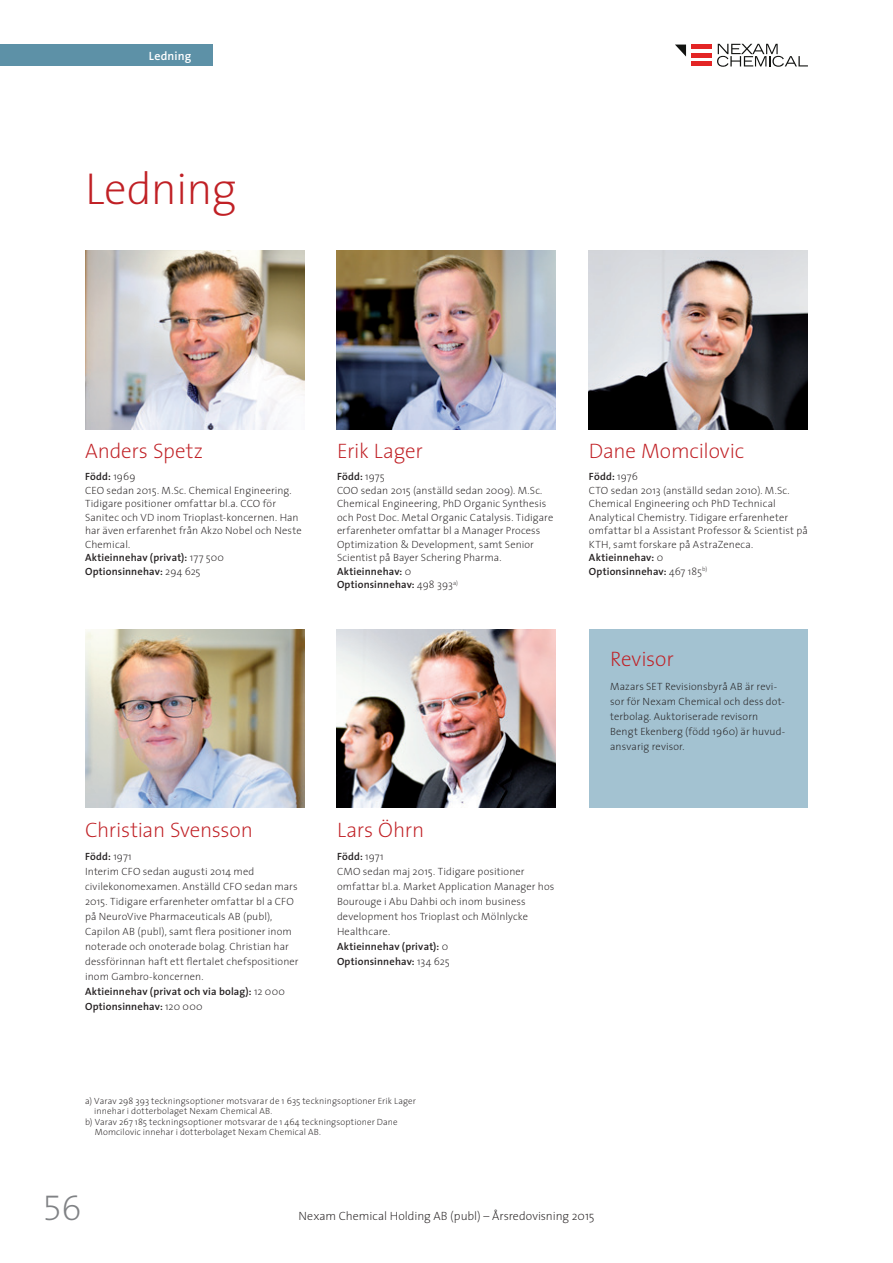
<style>
.page{position:relative;width:893px;height:1263px;background:#fff}
.page>*{position:absolute;margin:0;border:0;box-sizing:border-box;transform-origin:0 0}
.t1{font:200 45px "The Sans";letter-spacing:-.02em;color:#c02025}
.t2{font:36px "The Sans Extra Light Expert";color:#808285}
.t3{font:200 21px "The Sans";letter-spacing:-.01em;color:#c02025}
.t4{font:200 12px "The Sans";color:#231f20}
.t5{font:600 12px "The Sans B6";letter-spacing:.01em;color:#fff}
.t6{font:200 10.5px/13.5px "The Sans";letter-spacing:.01em;color:#231f20}
.t7{font:200 9px "The Sans";letter-spacing:.015em;color:#231f20}
.s1{font-weight:600}
</style>
<div class="page">
<div style="left:691px;top:44px;width:21px;height:5px;background:#e32525"></div>
<div style="left:691px;top:53px;width:21px;height:5px;background:#e32525"></div>
<hr style="left:691px;top:62px;width:21px;height:4px;background:#e32525">
<svg style="left:675px;top:45px;width:11px;height:12px"></svg>
<svg style="left:717px;top:44px;width:91px;height:23px"></svg>
<div style="left:0;top:45px;width:213px;height:21px;background:#5d91a7"></div>
<div style="left:589px;top:629px;width:219px;height:179px;background:#a3c2d1"></div>
<img style="left:85px;top:251px;width:219px;height:178px">
<img style="left:337px;top:251px;width:219px;height:178px">
<img style="left:589px;top:251px;width:219px;height:178px">
<img style="left:85px;top:629px;width:219px;height:179px">
<img style="left:337px;top:629px;width:219px;height:179px">
<p class="t5" style="left:149px;top:49px;width:44px">Ledning</p>
<h1 class="t1" style="left:85px;top:160px;width:153px">Ledning</h1>
<h3 class="t3" style="left:85px;top:437px;width:120px">Anders Spetz</h3>
<p class="t6" style="left:85px;top:470px;width:218px"><span class="s1">Född:</span> 1969<br>CEO sedan 2015. M.Sc. Chemical Engineering.<br>Tidigare positioner omfattar bl.a. CCO för<br>Sanitec och VD inom Trioplast-koncernen. Han har även erfarenhet från Akzo Nobel och Neste<br>Chemical.<br><span class="s1">Aktieinnehav (privat):</span> 177 500<br><span class="s1">Optionsinnehav:</span> 294 625</p>
<h3 class="t3" style="left:337px;top:437px;width:87px">Erik Lager</h3>
<p class="t6" style="left:337px;top:470px;width:218px"><span class="s1">Född:</span> 1975<br>COO sedan 2015 (anställd sedan 2009). M.Sc.<br>Chemical Engineering, PhD Organic Synthesis och Post Doc. Metal Organic Catalysis. Tidigare erfarenheter omfattar bl a Manager Process Optimization &amp; Development, samt Senior Scientist på Bayer Schering Pharma.<br><span class="s1">Aktieinnehav:</span> 0<br><span class="s1">Optionsinnehav:</span> 498 393<sup>a)</sup></p>
<h3 class="t3" style="left:85px;top:816px;width:169px">Christian Svensson</h3>
<p class="t6" style="left:85px;top:849px;width:215px;line-height:15px"><span class="s1">Född:</span> 1971<br>Interim CFO sedan augusti 2014 med civilekonomexamen. Anställd CFO sedan mars 2015. Tidigare erfarenheter omfattar bl a CFO på NeuroVive Pharmaceuticals AB (publ), Capilon AB (publ), samt flera positioner inom noterade och onoterade bolag. Christian har dessförinnan haft ett flertalet chefspositioner inom Gambro-koncernen.<br><span class="s1">Aktieinnehav (privat och via bolag):</span> 12 000<br><span class="s1">Optionsinnehav:</span> 120 000</p>
<h3 class="t3" style="left:337px;top:816px;width:89px">Lars Öhrn</h3>
<p class="t6" style="left:337px;top:849px;width:219px;line-height:15px"><span class="s1">Född:</span> 1971<br>CMO sedan maj 2015. Tidigare positioner omfattar bl.a. Market Application Manager hos<br>Bourouge i Abu Dahbi och inom business development hos Trioplast och Mölnlycke<br>Healthcare.<br><span class="s1">Aktieinnehav (privat):</span> 0<br><span class="s1">Optionsinnehav:</span> 134 625</p>
<p class="t7" style="left:85px;top:1095px;width:332px">a) Varav 298 393 teckningsoptioner motsvarar de 1 635 teckningsoptioner Erik Lager</p>
<p class="t7" style="left:94px;top:1105px;width:180px">innehar i dotterbolaget Nexam Chemical AB.</p>
<p class="t7" style="left:85px;top:1116px;width:314px">b) Varav 267 185 teckningsoptioner motsvarar de 1 464 teckningsoptioner Dane</p>
<p class="t7" style="left:95px;top:1126px;width:228px">Momcilovic innehar i dotterbolaget Nexam Chemical AB.</p>
<h3 class="t3" style="left:589px;top:437px;width:157px">Dane Momcilovic</h3>
<p class="t6" style="left:589px;top:470px;width:220px"><span class="s1">Född:</span> 1976<br>CTO sedan 2013 (anställd sedan 2010). M.Sc.<br>Chemical Engineering och PhD Technical Analytical Chemistry. Tidigare erfarenheter omfattar bl a Assistant Professor &amp; Scientist på KTH, samt forskare på AstraZeneca.<br><span class="s1">Aktieinnehav:</span> 0<br><span class="s1">Optionsinnehav:</span> 467 185<sup>b)</sup></p>
<h3 class="t3" style="left:610px;top:646px;width:65px">Revisor</h3>
<p class="t6" style="left:610px;top:679px;width:177px;line-height:15px">Mazars SET Revisionsbyrå AB är revi&shy;sor för Nexam Chemical och dess dot&shy;terbolag. Auktoriserade revisorn<br>Bengt Ekenberg (född 1960) är huvud&shy;ansvarig revisor.</p>
<h2 class="t2" style="left:43px;top:1185px;width:40px">56</h2>
<p class="t4" style="left:298px;top:1209px;width:298px">Nexam Chemical Holding AB (publ) – Årsredovisning 2015</p>
</div>
